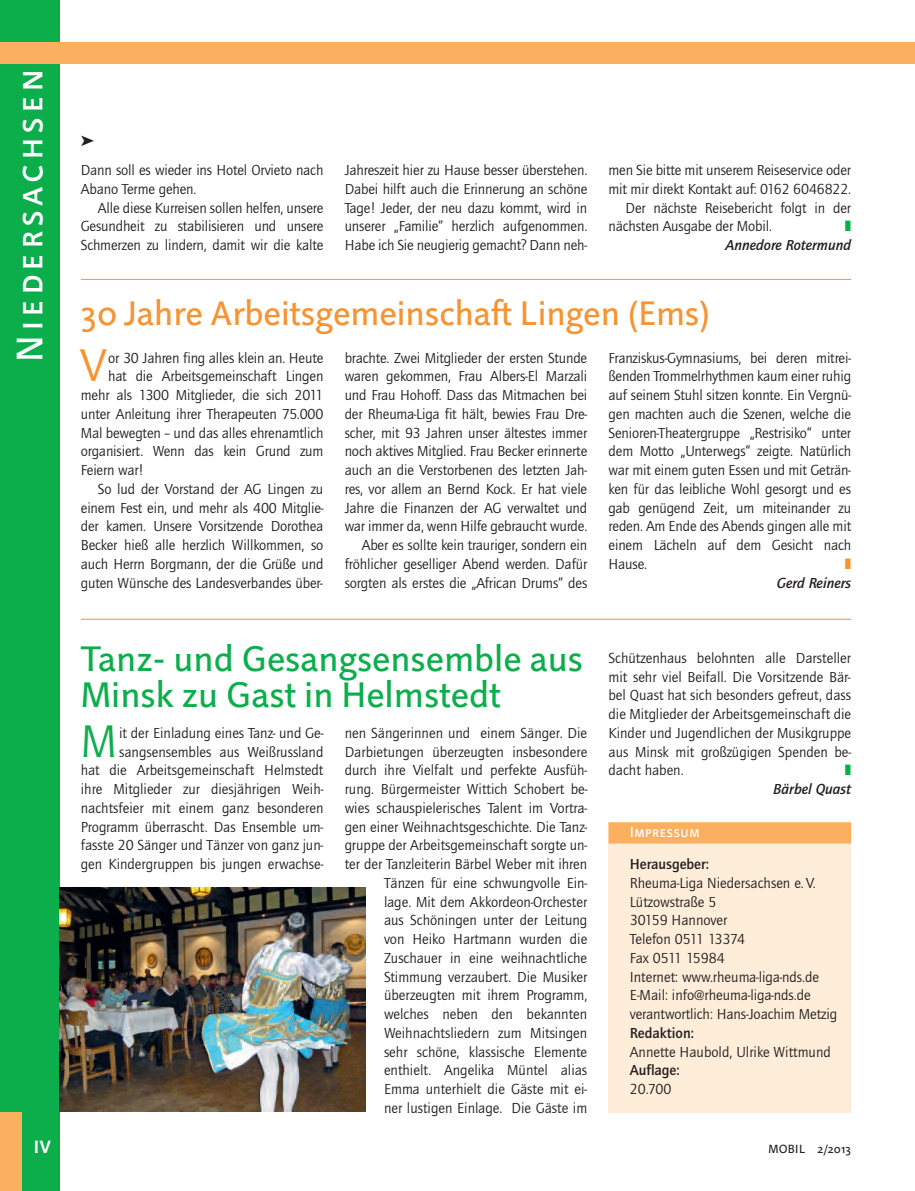
<style>
.page{position:relative;width:915px;height:1191px;background:#fff}
.page>*{position:absolute;margin:0;border:0;box-sizing:border-box;transform-origin:0 0}
.t1{font:47.4px "Quay Sans ITC";color:#0cae4c}
.t2{font:47.4px "Quay Sans ITC";color:#f79332}
.t3{font:37.5px "Linotype Projekt SC";letter-spacing:.1em;color:#fff}
.t4{font:36px/36.2px "Linotype Projekt";color:#0cae4c}
.t5{font:34.5px "Linotype Projekt";color:#f79332}
.t6{font:700 18px "Linotype Projekt";color:#fff}
.t7{font:15px/18.8px "Quay Sans ITC";letter-spacing:-.01em;color:#231f20;text-align:justify}
.t8{font:italic 500 15px "Quay Sans ITC";color:#231f20}
.t9{font:500 15px "Quay Sans ITC";color:#231f20}
.t10{font:15px "Linotype Projekt SC";color:#fff}
.t11{font:12px "Linotype Projekt";letter-spacing:.015em;color:#231f20}
</style>
<div class="page">
<div style="left:0;top:0;width:60px;height:1191px;background:#0cae4c"></div>
<div style="left:0;top:43px;width:914px;height:21px;background:#fab05f"></div>
<div style="left:0;top:1113px;width:21px;height:78px;background:#fab05f"></div>
<div style="left:608px;top:822px;width:242px;height:291px;background:#feedd9"></div>
<div style="left:608px;top:822px;width:242px;height:21px;background:#fab05f"></div>
<img style="left:60px;top:888px;width:306px;height:223px">
<hr style="left:81px;top:279px;width:769px;height:1px;background:#f79332">
<hr style="left:81px;top:619px;width:769px;height:1px;background:#f79332">
<h2 class="t3" style="left:17px;top:362px;width:295px;rotate:-90deg">Niedersachsen</h2>
<p class="t7" style="left:81px;top:162px;width:244px">Dann soll es wieder ins Hotel Orvieto nach<br>Abano Terme gehen.</p>
<p class="t7" style="left:81px;top:199px;width:244px;text-indent:17px">Alle diese Kurreisen sollen helfen, unsere Gesundheit zu stabilisieren und unsere Schmerzen zu lindern, damit wir die kalte</p>
<p class="t7" style="left:344px;top:162px;width:244px">Jahreszeit hier zu Hause besser überstehen.<br>Dabei hilft auch die Erinnerung an schöne Tage! Jeder, der neu dazu kommt, wird in unserer „Familie“ herzlich aufgenommen.<br>Habe ich Sie neugierig gemacht? Dann neh-</p>
<p class="t7" style="left:608px;top:162px;width:244px">men Sie bitte mit unserem Reiseservice oder</p>
<p class="t7" style="left:608px;top:181px;width:244px">mit mir direkt Kontakt auf: 0162 6046822.</p>
<p class="t7" style="left:625px;top:199px;width:227px">Der nächste Reisebericht folgt in der</p>
<p class="t7" style="left:608px;top:218px;width:165px">nächsten Ausgabe der Mobil.</p>
<p class="t8" style="left:725px;top:239px;width:127px">Annedore Rotermund</p>
<h3 class="t5" style="left:81px;top:302px;width:631px">30 Jahre Arbeitsgemeinschaft Lingen (Ems)</h3>
<h1 class="t2" style="left:81px;top:347px;width:27px">V</h1>
<p class="t7" style="left:108px;top:349px;width:216px">or 30 Jahren fing alles klein an. Heute</p>
<p class="t7" style="left:108px;top:368px;width:216px">hat die Arbeitsgemeinschaft Lingen</p>
<p class="t7" style="left:81px;top:387px;width:244px">mehr als 1300 Mitglieder, die sich 2011</p>
<p class="t7" style="left:81px;top:406px;width:244px">unter Anleitung ihrer Therapeuten 75.000</p>
<p class="t7" style="left:81px;top:424px;width:244px">Mal bewegten – und das alles ehrenamtlich</p>
<p class="t7" style="left:81px;top:443px;width:244px">organisiert. Wenn das kein Grund zum</p>
<p class="t7" style="left:81px;top:462px;width:65px">Feiern war!</p>
<p class="t7" style="left:98px;top:481px;width:227px">So lud der Vorstand der AG Lingen zu</p>
<p class="t7" style="left:81px;top:499px;width:244px">einem Fest ein, und mehr als 400 Mitglie-</p>
<p class="t7" style="left:81px;top:518px;width:244px">der kamen. Unsere Vorsitzende Dorothea</p>
<p class="t7" style="left:81px;top:537px;width:244px">Becker hieß alle herzlich Willkommen, so</p>
<p class="t7" style="left:81px;top:556px;width:244px">auch Herrn Borgmann, der die Grüße und</p>
<p class="t7" style="left:81px;top:574px;width:243px">guten Wünsche des Landesverbandes über-</p>
<p class="t7" style="left:344px;top:349px;width:244px;text-align:right">brachte. Zwei Mitglieder der ersten Stunde waren gekommen, Frau Albers-El Marzali und Frau Hohoff. Dass das Mitmachen bei der Rheuma-Liga fit hält, bewies Frau Dre&shy;scher, mit 93 Jahren unser ältestes immer noch aktives Mitglied. Frau Becker erinnerte auch an die Verstorbenen des letzten Jah&shy;res, vor allem an Bernd Kock. Er hat viele Jahre die Finanzen der AG verwaltet und war immer da, wenn Hilfe gebraucht wurde.<br>Aber es sollte kein trauriger, sondern ein fröhlicher geselliger Abend werden. Dafür sorgten als erstes die „African Drums“ des</p>
<p class="t7" style="left:608px;top:349px;width:244px">Franziskus-Gymnasiums, bei deren mitrei&shy;ßenden Trommelrhythmen kaum einer ruhig auf seinem Stuhl sitzen konnte. Ein Vergnü&shy;gen machten auch die Szenen, welche die Senioren-Theatergruppe „Restrisiko“ unter dem Motto „Unterwegs“ zeigte. Natürlich war mit einem guten Essen und mit Geträn&shy;ken für das leibliche Wohl gesorgt und es gab genügend Zeit, um miteinander zu reden. Am Ende des Abends gingen alle mit einem Lächeln auf dem Gesicht nach Hause.</p>
<p class="t8" style="left:776px;top:577px;width:76px">Gerd Reiners</p>
<h3 class="t4" style="left:81px;top:645px;width:503px">Tanz- und Gesangsensemble aus<br>Minsk zu Gast in Helmstedt</h3>
<h1 class="t1" style="left:81px;top:722px;width:38px">M</h1>
<p class="t7" style="left:81px;top:724px;width:244px;text-align:right">it der Einladung eines Tanz- und Ge&shy;sangsensembles aus Weißrussland<br>hat die Arbeitsgemeinschaft Helmstedt ihre Mitglieder zur diesjährigen Weih&shy;nachtsfeier mit einem ganz besonderen Programm überrascht. Das Ensemble um&shy;fasste 20 Sänger und Tänzer von ganz jun&shy;gen Kindergruppen bis jungen erwachse-</p>
<p class="t7" style="left:344px;top:724px;width:244px;text-align:right">nen Sängerinnen und einem Sänger. Die Darbietungen überzeugten insbesondere durch ihre Vielfalt und perfekte Ausfüh&shy;rung. Bürgermeister Wittich Schobert be&shy;wies schauspielerisches Talent im Vortra&shy;gen einer Weihnachtsgeschichte. Die Tanz&shy;gruppe der Arbeitsgemeinschaft sorgte un&shy;ter der Tanzleiterin Bärbel Weber mit ihren Tänzen für eine schwungvolle Ein-<br>lage. Mit dem Akkordeon-Orchester<br>aus Schöningen unter der Leitung<br>von Heiko Hartmann wurden die Zuschauer in eine weihnachtliche Stimmung verzaubert. Die Musiker überzeugten mit ihrem Programm, welches neben den bekannten Weihnachtsliedern zum Mitsingen<br>sehr schöne, klassische Elemente enthielt. Angelika Müntel alias Emma unterhielt die Gäste mit ei-<br>ner lustigen Einlage. Die Gäste im</p>
<p class="t7" style="left:608px;top:649px;width:244px">Schützenhaus belohnten alle Darsteller mit sehr viel Beifall. Die Vorsitzende Bär&shy;bel Quast hat sich besonders gefreut, dass die Mitglieder der Arbeitsgemeinschaft die Kinder und Jugendlichen der Musikgruppe aus Minsk mit großzügigen Spenden be&shy;dacht haben.</p>
<p class="t8" style="left:772px;top:783px;width:79px">Bärbel Quast</p>
<p class="t10" style="left:629px;top:827px;width:71px">Impressum</p>
<p class="t9" style="left:629px;top:858px;width:80px">Herausgeber:</p>
<p class="t7" style="left:629px;top:874px;width:209px;text-align:left">Rheuma-Liga Niedersachsen e. V.<br>Lützowstraße 5<br>30159 Hannover<br>Telefon 0511 13374<br>Fax 0511 15984<br>Internet: www.rheuma-liga-nds.de<br>E-Mail: info@rheuma-liga-nds.de verantwortlich: Hans-Joachim Metzig</p>
<p class="t9" style="left:629px;top:1027px;width:66px">Redaktion:</p>
<p class="t7" style="left:629px;top:1043px;width:202px">Annette Haubold, Ulrike Wittmund</p>
<p class="t9" style="left:629px;top:1064px;width:51px">Auflage:</p>
<p class="t7" style="left:629px;top:1081px;width:43px">20.700</p>
<p class="t6" style="left:34px;top:1140px;width:19px">IV</p>
<p class="t11" style="left:768px;top:1144px;width:84px">MOBIL 2/2013</p>
</div>
